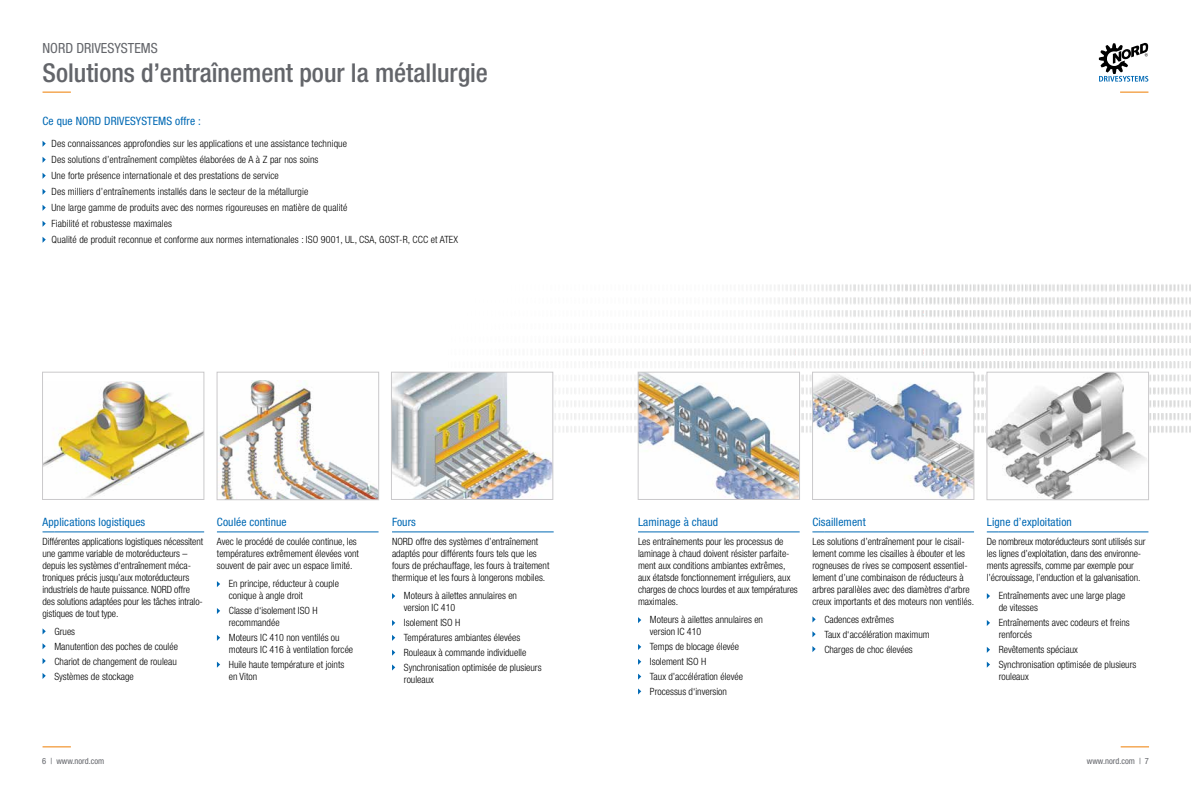
<style>
.page{position:relative;width:1191px;height:792px;background:#fff}
.page>*{position:absolute;margin:0;border:0;box-sizing:border-box;transform-origin:0 0}
.t1{font:500 condensed 26px "Helvetica Neue LT Std";color:#63656a}
.t2{font:condensed 14px "Helvetica Neue LT Std";color:#63656a}
.t3{font:condensed 11.5px "Helvetica Neue LT Std";letter-spacing:.01em;color:#0069b4}
.t4{font:300 condensed 10px/12px "Helvetica Neue LT Std";color:#000}
.t5{font:condensed 8.5px "Helvetica Neue LT Std";color:#63656a}
</style>
<div class="page">
<svg style="left:43px;top:746px;width:28px;height:1px"></svg>
<svg style="left:43px;top:92px;width:28px;height:1px"></svg>
<svg style="left:1120px;top:92px;width:28px;height:1px"></svg>
<svg style="left:1098px;top:43px;width:50px;height:39px"></svg>
<svg style="left:1120px;top:746px;width:29px;height:1px"></svg>
<img style="left:449px;top:284px;width:742px;height:151px">
<img style="left:219px;top:381px;width:158px;height:117px">
<div style="left:217px;top:372px;width:162px;height:128px;border:1px solid #cac9cb"></div>
<img style="left:393px;top:374px;width:158px;height:124px">
<div style="left:391px;top:372px;width:162px;height:128px;border:1px solid #cac9cb"></div>
<img style="left:640px;top:374px;width:157px;height:124px">
<div style="left:638px;top:372px;width:161px;height:128px;border:1px solid #cac9cb"></div>
<img style="left:814px;top:374px;width:158px;height:124px">
<div style="left:812px;top:372px;width:162px;height:128px;border:1px solid #cac9cb"></div>
<img style="left:988px;top:374px;width:158px;height:124px">
<div style="left:986px;top:372px;width:162px;height:128px;border:1px solid #cac9cb"></div>
<img style="left:44px;top:381px;width:158px;height:117px">
<div style="left:42px;top:372px;width:162px;height:128px;border:1px solid #cac9cb"></div>
<hr style="left:54px;top:532px;width:150px;height:1px;background:#0069b4">
<svg style="left:43px;top:643px;width:3px;height:6px"></svg>
<svg style="left:43px;top:658px;width:3px;height:6px"></svg>
<svg style="left:43px;top:673px;width:3px;height:6px"></svg>
<svg style="left:217px;top:532px;width:12px;height:1px"></svg>
<hr style="left:229px;top:532px;width:149px;height:1px;background:#0069b4">
<svg style="left:217px;top:581px;width:3px;height:6px"></svg>
<svg style="left:217px;top:608px;width:3px;height:6px"></svg>
<svg style="left:217px;top:635px;width:3px;height:6px"></svg>
<svg style="left:217px;top:662px;width:3px;height:6px"></svg>
<svg style="left:392px;top:532px;width:12px;height:1px"></svg>
<hr style="left:404px;top:532px;width:149px;height:1px;background:#0069b4">
<svg style="left:392px;top:593px;width:3px;height:6px"></svg>
<svg style="left:392px;top:620px;width:3px;height:6px"></svg>
<svg style="left:392px;top:635px;width:3px;height:6px"></svg>
<svg style="left:392px;top:650px;width:3px;height:6px"></svg>
<svg style="left:392px;top:664px;width:3px;height:7px"></svg>
<svg style="left:638px;top:532px;width:12px;height:1px"></svg>
<hr style="left:650px;top:532px;width:149px;height:1px;background:#0069b4">
<svg style="left:638px;top:617px;width:3px;height:6px"></svg>
<svg style="left:638px;top:644px;width:3px;height:6px"></svg>
<svg style="left:638px;top:659px;width:3px;height:6px"></svg>
<svg style="left:638px;top:674px;width:3px;height:6px"></svg>
<svg style="left:638px;top:688px;width:3px;height:7px"></svg>
<svg style="left:812px;top:532px;width:12px;height:1px"></svg>
<hr style="left:824px;top:532px;width:150px;height:1px;background:#0069b4">
<svg style="left:812px;top:616px;width:3px;height:6px"></svg>
<svg style="left:812px;top:631px;width:3px;height:6px"></svg>
<svg style="left:812px;top:646px;width:3px;height:6px"></svg>
<svg style="left:986px;top:532px;width:12px;height:1px"></svg>
<hr style="left:998px;top:532px;width:150px;height:1px;background:#0069b4">
<svg style="left:986px;top:593px;width:4px;height:6px"></svg>
<svg style="left:986px;top:620px;width:4px;height:6px"></svg>
<svg style="left:986px;top:647px;width:4px;height:6px"></svg>
<svg style="left:986px;top:662px;width:4px;height:6px"></svg>
<svg style="left:43px;top:141px;width:3px;height:6px"></svg>
<svg style="left:43px;top:157px;width:3px;height:6px"></svg>
<svg style="left:43px;top:173px;width:3px;height:6px"></svg>
<svg style="left:43px;top:189px;width:3px;height:6px"></svg>
<svg style="left:43px;top:205px;width:3px;height:6px"></svg>
<svg style="left:43px;top:221px;width:3px;height:6px"></svg>
<svg style="left:43px;top:237px;width:3px;height:6px"></svg>
<h2 class="t2" style="left:43px;top:40px;width:117px">NORD DRIVESYSTEMS</h2>
<h1 class="t1" style="left:43px;top:57px;width:447px">Solutions d’entraînement pour la métallurgie</h1>
<p class="t3" style="left:43px;top:114px;width:160px">Ce que NORD DRIVESYSTEMS offre :</p>
<p class="t4" style="left:52px;top:135px;width:408px;line-height:16px">Des connaissances approfondies sur les applications et une assistance technique<br>Des solutions d’entraînement complètes élaborées de A à Z par nos soins<br>Une forte présence internationale et des prestations de service<br>Des milliers d’entraînements installés dans le secteur de la métallurgie<br>Une large gamme de produits avec des normes rigoureuses en matière de qualité<br>Fiabilité et robustesse maximales<br>Qualité de produit reconnue et conforme aux normes internationales : ISO 9001, UL, CSA, GOST-R, CCC et ATEX</p>
<p class="t3" style="left:43px;top:515px;width:104px">Applications logistiques</p>
<p class="t4" style="left:43px;top:535px;width:162px">Différentes applications logistiques nécessitent une gamme variable de motoréducteurs – depuis les systèmes d‘entraînement méca&shy;troniques précis jusqu’aux motoréducteurs industriels de haute puissance. NORD offre des solutions adaptées pour les tâches intralo&shy;gistiques de tout type.</p>
<p class="t4" style="left:54px;top:624px;width:125px;line-height:14.8px">Grues<br>Manutention des poches de coulée<br>Chariot de changement de rouleau<br>Systèmes de stockage</p>
<p class="t3" style="left:217px;top:515px;width:71px">Coulée continue</p>
<p class="t4" style="left:217px;top:535px;width:144px">Avec le procédé de coulée continue, les températures extrêmement élevées vont souvent de pair avec un espace limité.</p>
<p class="t4" style="left:229px;top:578px;width:112px">En principe, réducteur à couple conique à angle droit</p>
<p class="t4" style="left:229px;top:604px;width:90px">Classe d‘isolement ISO H recommandée</p>
<p class="t4" style="left:229px;top:631px;width:126px">Moteurs IC 410 non ventilés ou moteurs IC 416 à ventilation forcée</p>
<p class="t4" style="left:229px;top:658px;width:117px">Huile haute température et joints en Viton</p>
<p class="t3" style="left:392px;top:515px;width:25px">Fours</p>
<p class="t4" style="left:392px;top:535px;width:159px">NORD offre des systèmes d’entraînement adaptés pour différents fours tels que les fours de préchauffage, les fours à traitement thermique et les fours à longerons mobiles.</p>
<p class="t4" style="left:404px;top:590px;width:115px">Moteurs à ailettes annulaires en version IC 410</p>
<p class="t4" style="left:404px;top:615px;width:139px;line-height:14.8px">Isolement ISO H<br>Températures ambiantes élevées<br>Rouleaux à commande individuelle<br>Synchronisation optimisée de plusieurs</p>
<p class="t4" style="left:404px;top:673px;width:31px">rouleaux</p>
<p class="t3" style="left:638px;top:515px;width:82px">Laminage à chaud</p>
<p class="t4" style="left:638px;top:535px;width:161px">Les entraînements pour les processus de laminage à chaud doivent résister parfaite&shy;ment aux conditions ambiantes extrêmes, aux étatsde fonctionnement irréguliers, aux charges de chocs lourdes et aux températures maximales.</p>
<p class="t4" style="left:650px;top:614px;width:115px">Moteurs à ailettes annulaires en version IC 410</p>
<p class="t4" style="left:650px;top:639px;width:95px;line-height:14.8px">Temps de blocage élevée<br>Isolement ISO H<br>Taux d’accélération élevée<br>Processus d‘inversion</p>
<p class="t3" style="left:812px;top:515px;width:55px">Cisaillement</p>
<p class="t4" style="left:812px;top:535px;width:163px">Les solutions d’entraînement pour le cisail&shy;lement comme les cisailles à ébouter et les rogneuses de rives se composent essentiel&shy;lement d’une combinaison de réducteurs à arbres parallèles avec des diamètres d‘arbre creux importants et des moteurs non ventilés.</p>
<p class="t4" style="left:824px;top:612px;width:107px;line-height:14.8px">Cadences extrêmes<br>Taux d‘accélération maximum<br>Charges de choc élevées</p>
<p class="t3" style="left:986px;top:515px;width:87px">Ligne d’exploitation</p>
<p class="t4" style="left:986px;top:535px;width:160px">De nombreux motoréducteurs sont utilisés sur les lignes d’exploitation, dans des environne&shy;ments agressifs, comme par exemple pour l’écrouissage, l’enduction et la galvanisation.</p>
<p class="t4" style="left:998px;top:590px;width:128px">Entraînements avec une large plage de vitesses</p>
<p class="t4" style="left:998px;top:616px;width:133px">Entraînements avec codeurs et freins renforcés</p>
<p class="t4" style="left:998px;top:642px;width:139px;line-height:14.8px">Revêtements spéciaux<br>Synchronisation optimisée de plusieurs</p>
<p class="t4" style="left:998px;top:670px;width:31px">rouleaux</p>
<p class="t5" style="left:42px;top:756px;width:64px">6 | www.nord.com</p>
<p class="t5" style="left:1087px;top:756px;width:64px">www.nord.com | 7</p>
</div>
